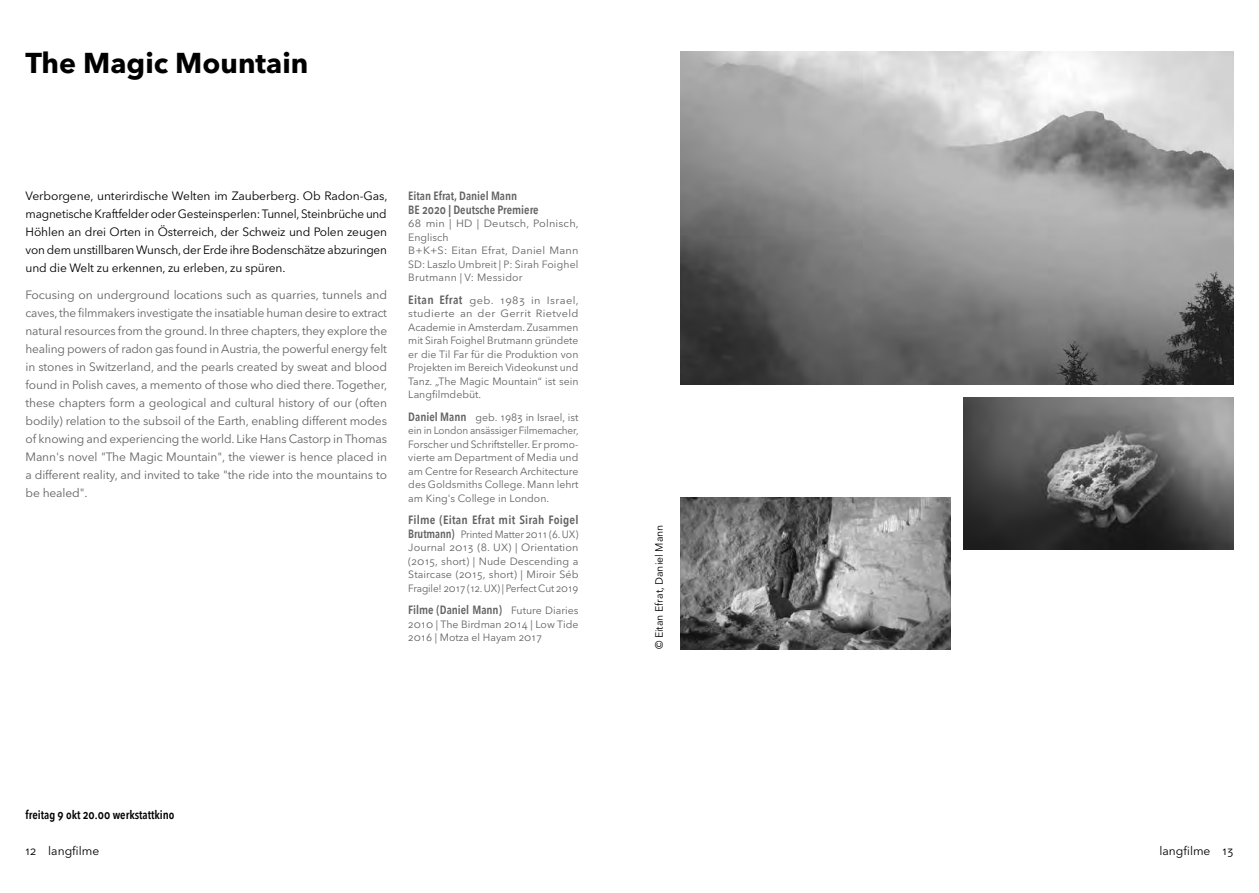
<style>
.page{position:relative;width:1259px;height:893px;background:#fff}
.page>*{position:absolute;margin:0;border:0;box-sizing:border-box;transform-origin:0 0}
.t1{font:700 28.5px "Avenir Next LT Pro";color:#000}
.t2{font:12px/18px "Avenir Next LT Pro";letter-spacing:-.01em;color:#646363;text-align:justify}
.t3{font:12px/18px "Avenir Next LT Pro";letter-spacing:-.01em;color:#000;text-align:justify}
.t4{font:600 12px/13.5px "Avenir Next Condensed";color:#646363}
.t5{font:600 12px "Avenir Next Condensed";color:#646363;scale:1.05 1}
.t6{font:600 12px "Avenir Next Condensed";color:#000}
.t7{font:10.5px/13.5px "Avenir Next LT Pro";color:#646363;scale:1.05 1}
.t8{font:10.5px/13.5px "Avenir Next LT Pro";color:#646363;text-align:justify}
.t9{font:10.5px/13.5px "Avenir Next LT Pro";color:#646363;text-align:justify;scale:.96 1}
.t10{font:10.5px "Avenir Next LT Pro";color:#000}
.s1{font-family:"Avenir Next Condensed";font-weight:600;font-size:12px}
.s2{font-family:"Avenir Next LT Pro";font-weight:400;font-size:10.5px}
</style>
<div class="page">
<img style="left:680px;top:51px;width:553px;height:334px">
<img style="left:964px;top:397px;width:270px;height:152px">
<img style="left:680px;top:497px;width:270px;height:152px">
<h1 class="t1" style="left:26px;top:45px;width:284px">The Magic Mountain</h1>
<p class="t3" style="left:26px;top:187px;width:364px">Verborgene, unterirdische Welten im Zauberberg. Ob Radon-Gas, magnetische Kraftfelder oder Gesteinsperlen: Tunnel, Steinbrüche und Höhlen an drei Orten in Österreich, der Schweiz und Polen zeugen von dem unstillbaren Wunsch, der Erde ihre Bodenschätze abzuringen und die Welt zu erkennen, zu erleben, zu spüren.</p>
<p class="t2" style="left:26px;top:286px;width:363px">Focusing on underground locations such as quarries, tunnels and caves, the filmmakers investigate the insatiable human desire to extract natural resources from the ground. In three chapters, they explore the healing powers of radon gas found in Austria, the powerful energy felt in stones in Switzerland, and the pearls created by sweat and blood found in Polish caves, a memento of those who died there. Together, these chapters form a geological and cultural history of our (often bodily) relation to the subsoil of the Earth, enabling different modes of knowing and experiencing the world. Like Hans Castorp in Thomas Mann's novel "The Magic Mountain", the viewer is hence placed in a different reality, and invited to take "the ride into the mountains to be healed".</p>
<p class="t4" style="left:408px;top:189px;width:132px">Eitan Efrat, Daniel Mann<br>BE 2020 | Deutsche Premiere</p>
<p class="t7" style="left:408px;top:217px;width:164px">68 min | HD | Deutsch, Polnisch,<br>Englisch<br>B+K+S: Eitan Efrat, Daniel Mann<br>SD: Laszlo Umbreit | P: Sirah Foighel<br>Brutmann | V: Messidor</p>
<p class="t7" style="left:408px;top:293px;width:164px;text-align:justify"><span class="s1">Eitan Efrat</span> geb. 1983 in Israel, studierte an der Gerrit Rietveld Academie in Amsterdam. Zusammen mit Sirah Foighel Brutmann gründete er die Til Far für die Produktion von Projekten im Bereich Videokunst und Tanz. „The Magic Mountain“ ist sein Langfilmdebüt.</p>
<p class="t8" style="left:408px;top:410px;width:172px"><span class="s1">Daniel Mann</span> geb. 1983 in Israel, ist ein in London ansässiger Filmemacher, Forscher und Schriftsteller. Er promo&shy;vierte am Department of Media und am Centre for Research Architecture des Goldsmiths College. Mann lehrt am King's College in London.</p>
<p class="t5" style="left:408px;top:510px;width:164px">Filme (Eitan Efrat mit Sirah Foigel</p>
<p class="t9" style="left:408px;top:527px;width:179px"><span class="s1">Brutmann)</span> Printed Matter 2011 (6. UX)<br>Journal 2013 (8. UX) | Orientation (2015, short) | Nude Descending a Staircase (2015, short) | Miroir Séb Fragile! 2017 (12. UX) | Perfect Cut 2019</p>
<p class="t4" style="left:408px;top:603px;width:172px">Filme (Daniel Mann) <span class="s2">Future Diaries</span></p>
<p class="t8" style="left:408px;top:617px;width:172px">2010 | The Birdman 2014 | Low Tide<br>2016 | Motza el Hayam 2017</p>
<p class="t6" style="left:26px;top:804px;width:151px">freitag 9 okt 20.00 werkstattkino</p>
<p class="t10" style="left:653px;top:649px;width:127px;rotate:-90deg">© Eitan Efrat, Daniel Mann</p>
<p class="t3" style="left:26px;top:842px;width:75px">12 langfilme</p>
<p class="t3" style="left:1159px;top:842px;width:75px">langfilme 13</p>
</div>
